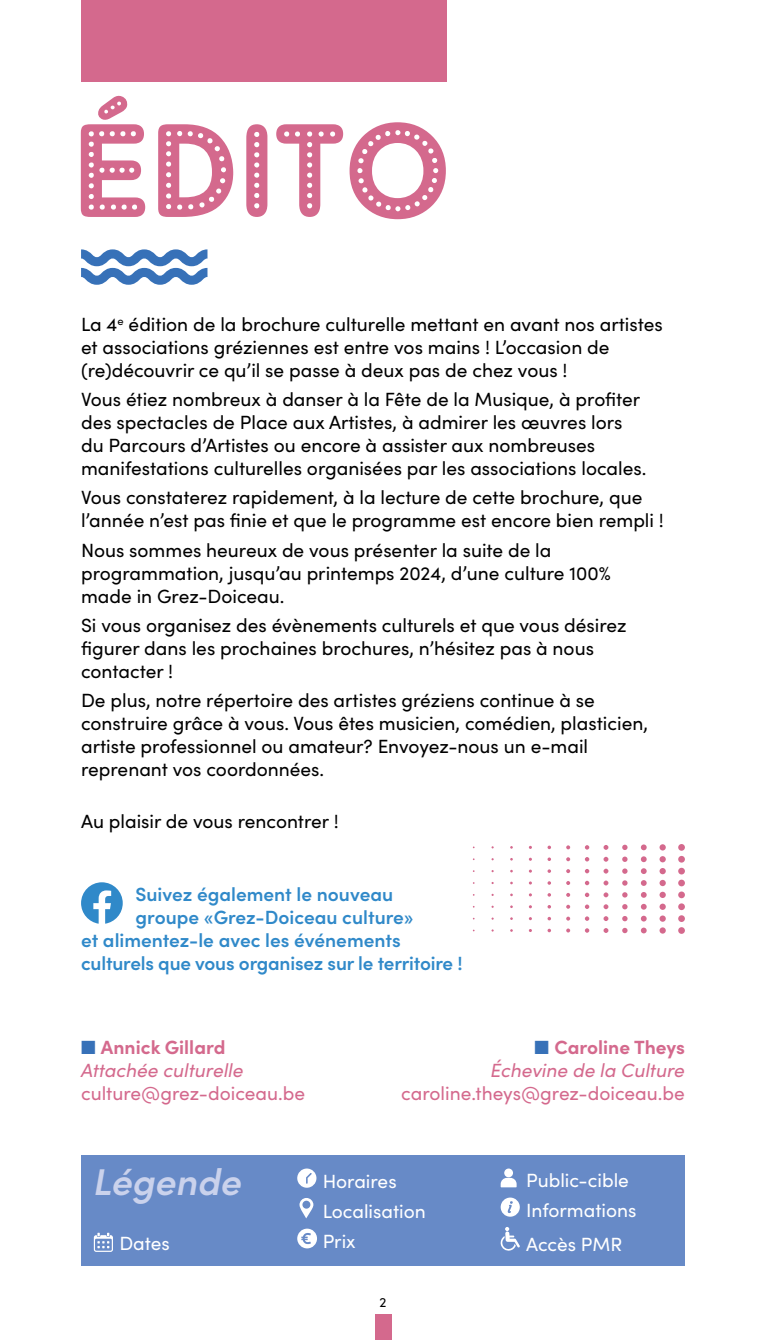
<style>
.page{position:relative;width:766px;height:1340px;background:#fff}
.page>*{position:absolute;margin:0;border:0;box-sizing:border-box;transform-origin:0 0}
.t1{font:italic 600 37.35px "Sofia Pro";color:#cad2ec}
.t2{font:19.12px/22.9px "Sofia Pro";color:#000}
.t3{font:600 19.12px "Sofia Pro";letter-spacing:-.005em;color:#3089c9}
.t4{font:italic 19.12px/22.9px "Sofia Pro";color:#d4698d;text-align:right}
.t5{font:19.12px/30.4px "Sofia Pro";color:#fff}
.t6{font:19.12px "Sofia Pro";color:#d4698d}
.t7{font:13.5px "Sofia Pro";color:#000}
.s1{color:#3771b8}
.s2{font-weight:700;font-style:normal}
</style>
<div class="page">
<svg style="left:81px;top:882px;width:42px;height:41px"></svg>
<div style="left:81px;top:0;width:365px;height:81px;background:#d4698d"></div>
<svg style="left:81px;top:95px;width:364px;height:124px"></svg>
<div style="left:374px;top:1314px;width:17px;height:25px;background:#d4698d"></div>
<svg style="left:678px;top:844px;width:6px;height:6px"></svg>
<svg style="left:659px;top:844px;width:6px;height:6px"></svg>
<svg style="left:640px;top:844px;width:6px;height:6px"></svg>
<svg style="left:622px;top:844px;width:5px;height:6px"></svg>
<svg style="left:603px;top:845px;width:5px;height:4px"></svg>
<svg style="left:584px;top:845px;width:5px;height:4px"></svg>
<svg style="left:566px;top:845px;width:4px;height:4px"></svg>
<svg style="left:547px;top:845px;width:4px;height:4px"></svg>
<svg style="left:678px;top:856px;width:6px;height:6px"></svg>
<svg style="left:659px;top:856px;width:6px;height:6px"></svg>
<svg style="left:640px;top:856px;width:6px;height:6px"></svg>
<svg style="left:622px;top:856px;width:5px;height:6px"></svg>
<svg style="left:603px;top:856px;width:5px;height:5px"></svg>
<svg style="left:584px;top:857px;width:5px;height:4px"></svg>
<svg style="left:566px;top:857px;width:4px;height:4px"></svg>
<svg style="left:547px;top:857px;width:4px;height:4px"></svg>
<div style="left:678px;top:867px;width:6px;height:7px;background:#d4698d;border-radius:50%"></div>
<svg style="left:659px;top:868px;width:6px;height:6px"></svg>
<svg style="left:640px;top:868px;width:6px;height:6px"></svg>
<svg style="left:622px;top:868px;width:5px;height:5px"></svg>
<svg style="left:603px;top:868px;width:5px;height:5px"></svg>
<svg style="left:584px;top:869px;width:5px;height:4px"></svg>
<svg style="left:566px;top:869px;width:4px;height:4px"></svg>
<div style="left:678px;top:879px;width:6px;height:7px;background:#d4698d;border-radius:50%"></div>
<div style="left:659px;top:879px;width:6px;height:7px;background:#d4698d;border-radius:50%"></div>
<svg style="left:640px;top:880px;width:6px;height:6px"></svg>
<svg style="left:622px;top:880px;width:5px;height:5px"></svg>
<svg style="left:603px;top:880px;width:5px;height:5px"></svg>
<svg style="left:585px;top:880px;width:4px;height:5px"></svg>
<svg style="left:566px;top:881px;width:4px;height:4px"></svg>
<div style="left:678px;top:891px;width:6px;height:7px;background:#d4698d;border-radius:50%"></div>
<div style="left:659px;top:891px;width:6px;height:7px;background:#d4698d;border-radius:50%"></div>
<svg style="left:640px;top:892px;width:6px;height:5px"></svg>
<svg style="left:622px;top:892px;width:5px;height:5px"></svg>
<svg style="left:603px;top:892px;width:5px;height:5px"></svg>
<svg style="left:584px;top:892px;width:5px;height:5px"></svg>
<svg style="left:566px;top:893px;width:4px;height:3px"></svg>
<div style="left:678px;top:903px;width:6px;height:7px;background:#d4698d;border-radius:50%"></div>
<svg style="left:659px;top:903px;width:6px;height:6px"></svg>
<svg style="left:640px;top:903px;width:6px;height:6px"></svg>
<svg style="left:622px;top:904px;width:5px;height:5px"></svg>
<svg style="left:603px;top:904px;width:5px;height:5px"></svg>
<svg style="left:584px;top:904px;width:5px;height:5px"></svg>
<svg style="left:566px;top:904px;width:4px;height:4px"></svg>
<div style="left:678px;top:915px;width:6px;height:7px;background:#d4698d;border-radius:50%"></div>
<svg style="left:659px;top:915px;width:6px;height:6px"></svg>
<svg style="left:640px;top:915px;width:6px;height:6px"></svg>
<svg style="left:622px;top:916px;width:5px;height:5px"></svg>
<svg style="left:603px;top:916px;width:5px;height:5px"></svg>
<svg style="left:584px;top:916px;width:5px;height:4px"></svg>
<svg style="left:566px;top:916px;width:4px;height:4px"></svg>
<svg style="left:547px;top:916px;width:4px;height:4px"></svg>
<svg style="left:678px;top:927px;width:6px;height:6px"></svg>
<svg style="left:659px;top:927px;width:6px;height:6px"></svg>
<svg style="left:640px;top:927px;width:6px;height:6px"></svg>
<svg style="left:622px;top:927px;width:5px;height:6px"></svg>
<svg style="left:603px;top:928px;width:5px;height:5px"></svg>
<svg style="left:584px;top:928px;width:5px;height:4px"></svg>
<svg style="left:566px;top:928px;width:4px;height:4px"></svg>
<svg style="left:547px;top:928px;width:4px;height:4px"></svg>
<svg style="left:81px;top:249px;width:126px;height:36px"></svg>
<div style="left:81px;top:1155px;width:603px;height:110px;background:#678ac7"></div>
<svg style="left:94px;top:1232px;width:19px;height:19px"></svg>
<svg style="left:297px;top:1168px;width:19px;height:19px"></svg>
<svg style="left:299px;top:1198px;width:14px;height:20px"></svg>
<svg style="left:297px;top:1228px;width:20px;height:20px"></svg>
<div style="left:504px;top:1168px;width:9px;height:9px;background:#fff;border-radius:50%"></div>
<svg style="left:500px;top:1177px;width:16px;height:10px"></svg>
<div style="left:500px;top:1197px;width:19px;height:19px;background:#fff;border-radius:50%"></div>
<svg style="left:507px;top:1201px;width:5px;height:12px"></svg>
<svg style="left:500px;top:1227px;width:20px;height:24px"></svg>
<p class="t2" style="left:81px;top:312px;width:583px">La 4<sup>e</sup> édition de la brochure culturelle mettant en avant nos artistes et associations gréziennes est entre vos mains ! L’occasion de (re)découvrir ce qu’il se passe à deux pas de chez vous !</p>
<p class="t2" style="left:81px;top:387px;width:566px">Vous étiez nombreux à danser à la Fête de la Musique, à profiter des spectacles de Place aux Artistes, à admirer les œuvres lors du Parcours d’Artistes ou encore à assister aux nombreuses manifestations culturelles organisées par les associations locales.</p>
<p class="t2" style="left:81px;top:485px;width:584px">Vous constaterez rapidement, à la lecture de cette brochure, que l’année n’est pas finie et que le programme est encore bien rempli !</p>
<p class="t2" style="left:81px;top:537px;width:531px">Nous sommes heureux de vous présenter la suite de la programmation, jusqu’au printemps 2024, d’une culture 100% made in Grez-Doiceau.</p>
<p class="t2" style="left:81px;top:612px;width:547px">Si vous organisez des évènements culturels et que vous désirez figurer dans les prochaines brochures, n’hésitez pas à nous contacter !</p>
<p class="t2" style="left:81px;top:688px;width:568px">De plus, notre répertoire des artistes gréziens continue à se construire grâce à vous. Vous êtes musicien, comédien, plasticien, artiste professionnel ou amateur? Envoyez-nous un e-mail reprenant vos coordonnées.</p>
<p class="t2" style="left:81px;top:809px;width:259px">Au plaisir de vous rencontrer !</p>
<p class="t3" style="left:135px;top:879px;width:259px">Suivez également le nouveau</p>
<p class="t3" style="left:135px;top:902px;width:279px">groupe «Grez-Doiceau culture»</p>
<p class="t3" style="left:81px;top:925px;width:321px">et alimentez-le avec les événements</p>
<p class="t3" style="left:81px;top:948px;width:383px">culturels que vous organisez sur le territoire !</p>
<p class="t4" style="left:81px;top:1035px;width:164px;text-align:left"><span class="s1">■</span> <span class="s2">Annick Gillard<br></span>Attachée culturelle</p>
<p class="t6" style="left:81px;top:1079px;width:225px">culture@grez-doiceau.be</p>
<p class="t4" style="left:490px;top:1035px;width:196px"><span class="s1">■</span> <span class="s2">Caroline Theys<br></span>Échevine de la Culture</p>
<p class="t6" style="left:401px;top:1079px;width:285px">caroline.theys@grez-doiceau.be</p>
<h1 class="t1" style="left:94px;top:1154px;width:150px">Légende</h1>
<p class="t5" style="left:119px;top:1227px;width:52px">Dates</p>
<p class="t5" style="left:323px;top:1164px;width:105px">Horaires<br>Localisation<br>Prix</p>
<p class="t5" style="left:526px;top:1164px;width:112px;line-height:29.2px">Public-cible<br>Informations</p>
<p class="t5" style="left:526px;top:1227px;width:97px">Accès PMR</p>
<p class="t7" style="left:379px;top:1291px;width:8px">2</p>
</div>
